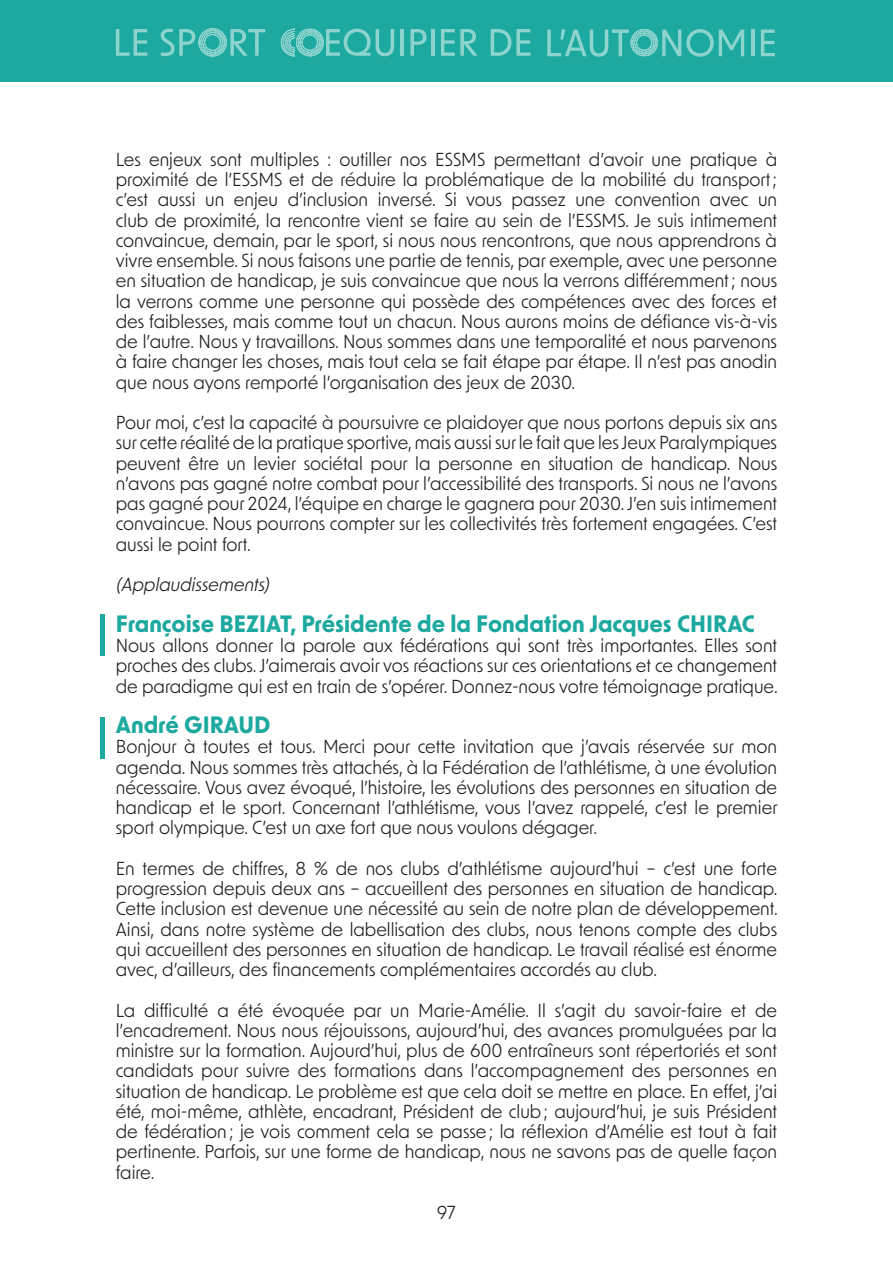
<style>
.page{position:relative;width:893px;height:1263px;background:#fff}
.page>*{position:absolute;margin:0;border:0;box-sizing:border-box;transform-origin:0 0}
.t1{font:700 22.5px "New Order";color:#1da99f}
.t2{font:18px/20.2px "New Order";color:#231f20;text-align:justify}
.t3{font:italic 18px "New Order";color:#231f20}
</style>
<div class="page">
<div style="left:0;top:0;width:893px;height:81px;background:#1da99f"></div>
<svg style="left:116px;top:29px;width:31px;height:27px"></svg>
<hr style="left:751px;top:30px;width:3px;height:26px;background:#fff">
<svg style="left:761px;top:30px;width:14px;height:26px"></svg>
<svg style="left:161px;top:28px;width:104px;height:29px"></svg>
<hr style="left:400px;top:29px;width:4px;height:27px;background:#8dd3ce">
<svg style="left:410px;top:29px;width:17px;height:27px"></svg>
<hr style="left:431px;top:29px;width:3px;height:27px;background:#fff">
<svg style="left:441px;top:29px;width:37px;height:27px"></svg>
<svg style="left:491px;top:29px;width:39px;height:27px"></svg>
<svg style="left:281px;top:28px;width:113px;height:29px"></svg>
<svg style="left:547px;top:29px;width:197px;height:28px"></svg>
<div style="left:100px;top:614px;width:5px;height:42px;background:#1da99f"></div>
<div style="left:100px;top:717px;width:5px;height:42px;background:#1da99f"></div>
<p class="t2" style="left:116px;top:148px;width:663px">Les enjeux sont multiples : outiller nos ESSMS permettant d’avoir une pratique à proximité de l’ESSMS et de réduire la problématique de la mobilité du transport; c’est aussi un enjeu d’inclusion inversé. Si vous passez une convention avec un club de proximité, la rencontre vient se faire au sein de l’ESSMS. Je suis intimement convaincue, demain, par le sport, si nous nous rencontrons, que nous apprendrons à vivre ensemble. Si nous faisons une partie de tennis, par exemple, avec une personne en situation de handicap, je suis convaincue que nous la verrons différemment; nous la verrons comme une personne qui possède des compétences avec des forces et des faiblesses, mais comme tout un chacun. Nous aurons moins de défiance vis-à-vis de l’autre. Nous y travaillons. Nous sommes dans une temporalité et nous parvenons à faire changer les choses, mais tout cela se fait étape par étape. Il n’est pas anodin que nous ayons remporté l’organisation des jeux de 2030.</p>
<p class="t2" style="left:116px;top:412px;width:663px">Pour moi, c’est la capacité à poursuivre ce plaidoyer que nous portons depuis six ans sur cette réalité de la pratique sportive, mais aussi sur le fait que les Jeux Paralympiques peuvent être un levier sociétal pour la personne en situation de handicap. Nous n’avons pas gagné notre combat pour l’accessibilité des transports. Si nous ne l’avons pas gagné pour 2024, l’équipe en charge le gagnera pour 2030. J’en suis intimement convaincue. Nous pourrons compter sur les collectivités très fortement engagées. C’est aussi le point fort.</p>
<p class="t3" style="left:116px;top:573px;width:158px">(Applaudissements)</p>
<p class="t1" style="left:116px;top:609px;width:641px">Françoise BEZIAT, Présidente de la Fondation Jacques CHIRAC</p>
<p class="t2" style="left:116px;top:634px;width:663px">Nous allons donner la parole aux fédérations qui sont très importantes. Elles sont proches des clubs. J’aimerais avoir vos réactions sur ces orientations et ce changement de paradigme qui est en train de s’opérer. Donnez-nous votre témoignage pratique.</p>
<p class="t1" style="left:116px;top:710px;width:156px">André GIRAUD</p>
<p class="t2" style="left:116px;top:736px;width:663px">Bonjour à toutes et tous. Merci pour cette invitation que j’avais réservée sur mon agenda. Nous sommes très attachés, à la Fédération de l’athlétisme, à une évolution nécessaire. Vous avez évoqué, l’histoire, les évolutions des personnes en situation de handicap et le sport. Concernant l’athlétisme, vous l’avez rappelé, c’est le premier sport olympique. C’est un axe fort que nous voulons dégager.</p>
<p class="t2" style="left:116px;top:857px;width:663px">En termes de chiffres, 8 % de nos clubs d’athlétisme aujourd’hui – c’est une forte progression depuis deux ans – accueillent des personnes en situation de handicap.<br>Cette inclusion est devenue une nécessité au sein de notre plan de développement.<br>Ainsi, dans notre système de labellisation des clubs, nous tenons compte des clubs qui accueillent des personnes en situation de handicap. Le travail réalisé est énorme avec, d’ailleurs, des financements complémentaires accordés au club.</p>
<p class="t2" style="left:116px;top:999px;width:663px">La difficulté a été évoquée par un Marie-Amélie. Il s’agit du savoir-faire et de l’encadrement. Nous nous réjouissons, aujourd’hui, des avances promulguées par la ministre sur la formation. Aujourd’hui, plus de 600 entraîneurs sont répertoriés et sont candidats pour suivre des formations dans l’accompagnement des personnes en situation de handicap. Le problème est que cela doit se mettre en place. En effet, j’ai été, moi-même, athlète, encadrant, Président de club; aujourd’hui, je suis Président de fédération; je vois comment cela se passe; la réflexion d’Amélie est tout à fait pertinente. Parfois, sur une forme de handicap, nous ne savons pas de quelle façon faire.</p>
<p class="t2" style="left:437px;top:1201px;width:20px">97</p>
</div>
